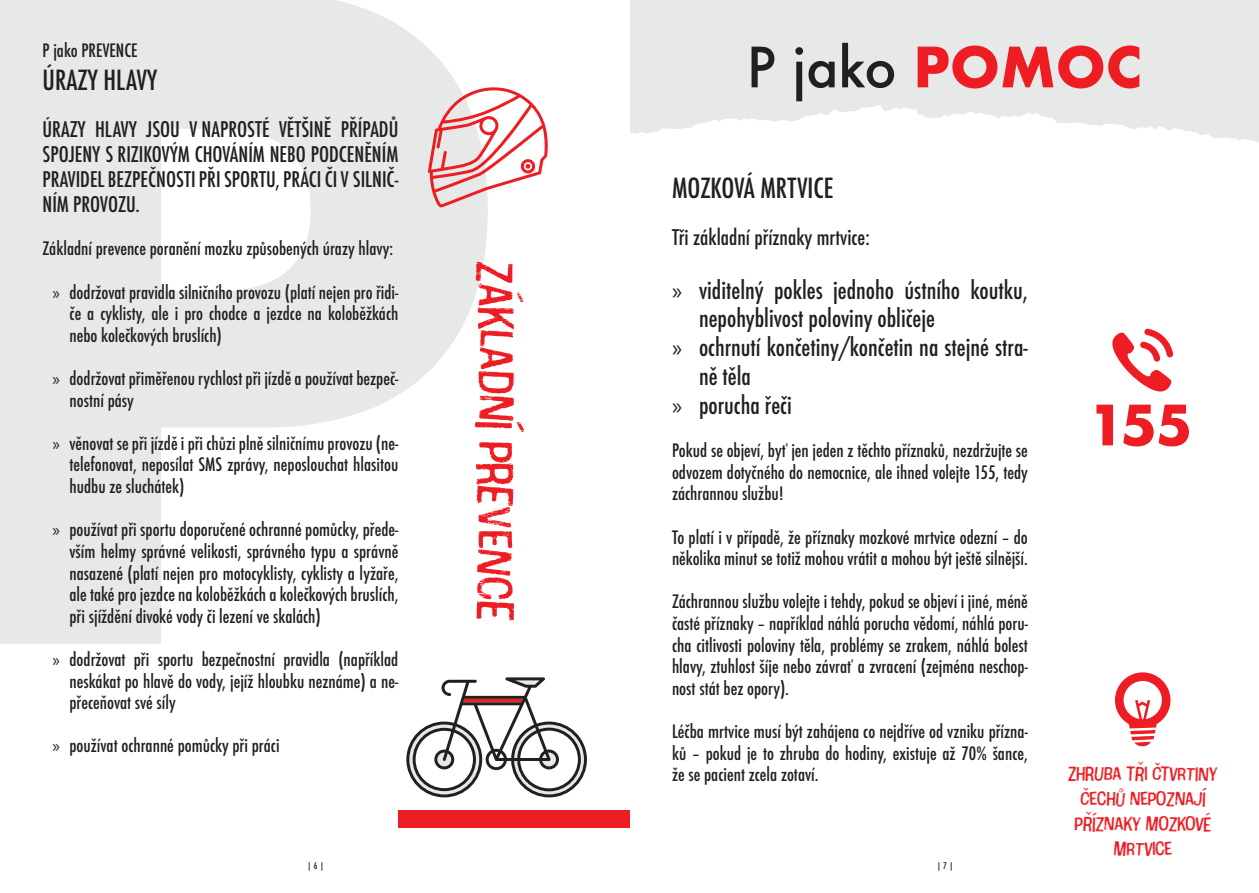
<style>
.page{position:relative;width:1259px;height:893px;background:#fff}
.page>*{position:absolute;margin:0;border:0;box-sizing:border-box;transform-origin:0 0}
.t1{font:54px "Cotton";color:#ee1d23}
.t2{font:500 54px "Futura";color:#231f20}
.t3{font:500 condensed 27px "Futura";color:#231f20}
.t4{font:500 condensed 24px "Futura";color:#231f20}
.t5{font:500 condensed 21px/25.2px "Futura";color:#231f20;text-align:justify}
.t6{font:21px/25.2px "Cotton";color:#ee1d23;text-align:center}
.t7{font:500 condensed 18px/21.6px "Futura";color:#231f20;text-align:justify}
.t8{font:500 condensed 9px "Futura";color:#231f20}
.s1{font-family:"Myriad Pro";font-weight:400;font-stretch:normal}
.s2{font-weight:700;color:#ee1d23}
</style>
<div class="page">
<div style="left:630px;top:0;width:629px;height:105px;background:#e7e9e8"></div>
<svg style="left:630px;top:105px;width:629px;height:38px"></svg>
<svg style="left:0;top:0;width:488px;height:644px;fill:#e7e9e8"></svg>
<svg style="left:1115px;top:672px;width:55px;height:74px"></svg>
<svg style="left:428px;top:85px;width:120px;height:122px"></svg>
<div style="left:398px;top:810px;width:231px;height:18px;background:#ee1d23"></div>
<svg style="left:406px;top:677px;width:181px;height:120px"></svg>
<svg style="left:1112px;top:328px;width:61px;height:64px"></svg>
<svg style="left:1096px;top:405px;width:93px;height:41px"></svg>
<p class="t7" style="left:43px;top:40px;width:97px">P jako PREVENCE</p>
<h2 class="t3" style="left:43px;top:63px;width:116px">ÚRAZY HLAVY</h2>
<p class="t5" style="left:43px;top:116px;width:357px">ÚRAZY HLAVY JSOU V NAPROSTÉ VĚTŠINĚ PŘÍPADŮ SPOJENY S RIZIKOVÝM CHOVÁNÍM NEBO PODCENĚNÍM PRAVIDEL BEZPEČNOSTI PŘI SPORTU, PRÁCI ČI V SILNIČ-NÍM PROVOZU.</p>
<p class="t7" style="left:43px;top:238px;width:352px">Základní prevence poranění mozku způsobených úrazy hlavy:</p>
<p class="t7" style="left:70px;top:281px;width:330px;text-indent:-17px"><span class="s1">»</span> dodržovat pravidla silničního provozu (platí nejen pro řidi&shy;če a cyklisty, ale i pro chodce a jezdce na koloběžkách nebo kolečkových bruslích)</p>
<p class="t7" style="left:70px;top:368px;width:330px;text-indent:-17px"><span class="s1">»</span> dodržovat přiměřenou rychlost při jízdě a používat bezpeč&shy;nostní pásy</p>
<p class="t7" style="left:70px;top:433px;width:330px;text-indent:-17px"><span class="s1">»</span> věnovat se při jízdě i při chůzi plně silničnímu provozu (ne&shy;telefonovat, neposílat SMS zprávy, neposlouchat hlasitou hudbu ze sluchátek)</p>
<p class="t7" style="left:70px;top:519px;width:330px;text-indent:-17px"><span class="s1">»</span> používat při sportu doporučené ochranné pomůcky, přede&shy;vším helmy správné velikosti, správného typu a správně nasazené (platí nejen pro motocyklisty, cyklisty a lyžaře, ale také pro jezdce na koloběžkách a kolečkových bruslích, při sjíždění divoké vody či lezení ve skalách)</p>
<p class="t7" style="left:70px;top:649px;width:330px;text-indent:-17px"><span class="s1">»</span> dodržovat při sportu bezpečnostní pravidla (například neskákat po hlavě do vody, jejíž hloubku neznáme) a ne&shy;přeceňovat své síly</p>
<p class="t7" style="left:53px;top:735px;width:228px"><span class="s1">»</span> používat ochranné pomůcky při práci</p>
<h1 class="t1" style="left:528px;top:261px;width:361px;rotate:90deg">ZÁKLADNÍ PREVENCE</h1>
<h1 class="t2" style="left:746px;top:30px;width:397px">P jako <span class="s2">POMOC</span></h1>
<h2 class="t3" style="left:672px;top:171px;width:163px">MOZKOVÁ MRTVICE</h2>
<p class="t5" style="left:672px;top:224px;width:199px">Tři základní příznaky mrtvice:</p>
<h3 class="t4" style="left:672px;top:274px;width:357px"><span class="s1">»</span> viditelný pokles jednoho ústního koutku,</h3>
<h3 class="t4" style="left:699px;top:303px;width:238px">nepohyblivost poloviny obličeje</h3>
<h3 class="t4" style="left:672px;top:332px;width:357px"><span class="s1">»</span> ochrnutí končetiny/končetin na stejné stra-</h3>
<h3 class="t4" style="left:699px;top:361px;width:53px">ně těla</h3>
<h3 class="t4" style="left:672px;top:390px;width:121px"><span class="s1">»</span> porucha řeči</h3>
<p class="t7" style="left:672px;top:440px;width:357px">Pokud se objeví, byť jen jeden z těchto příznaků, nezdržujte se odvozem dotyčného do nemocnice, ale ihned volejte 155, tedy záchrannou službu!</p>
<p class="t7" style="left:672px;top:526px;width:357px">To platí i v případě, že příznaky mozkové mrtvice odezní – do několika minut se totiž mohou vrátit a mohou být ještě silnější.</p>
<p class="t7" style="left:672px;top:591px;width:357px">Záchrannou službu volejte i tehdy, pokud se objeví i jiné, méně časté příznaky – například náhlá porucha vědomí, náhlá poru&shy;cha citlivosti poloviny těla, problémy se zrakem, náhlá bolest hlavy, ztuhlost šíje nebo závrať a zvracení (zejména neschop&shy;nost stát bez opory).</p>
<p class="t7" style="left:672px;top:721px;width:357px">Léčba mrtvice musí být zahájena co nejdříve od vzniku přízna&shy;ků – pokud je to zhruba do hodiny, existuje až 70% šance, že se pacient zcela zotaví.</p>
<p class="t6" style="left:1068px;top:761px;width:151px">ZHRUBA TŘI ČTVRTINY<br>ČECHŮ NEPOZNAJÍ<br>PŘÍZNAKY MOZKOVÉ<br>MRTVICE</p>
<p class="t8" style="left:307px;top:860px;width:19px">| 6 |</p>
<p class="t8" style="left:936px;top:860px;width:19px">| 7 |</p>
</div>
